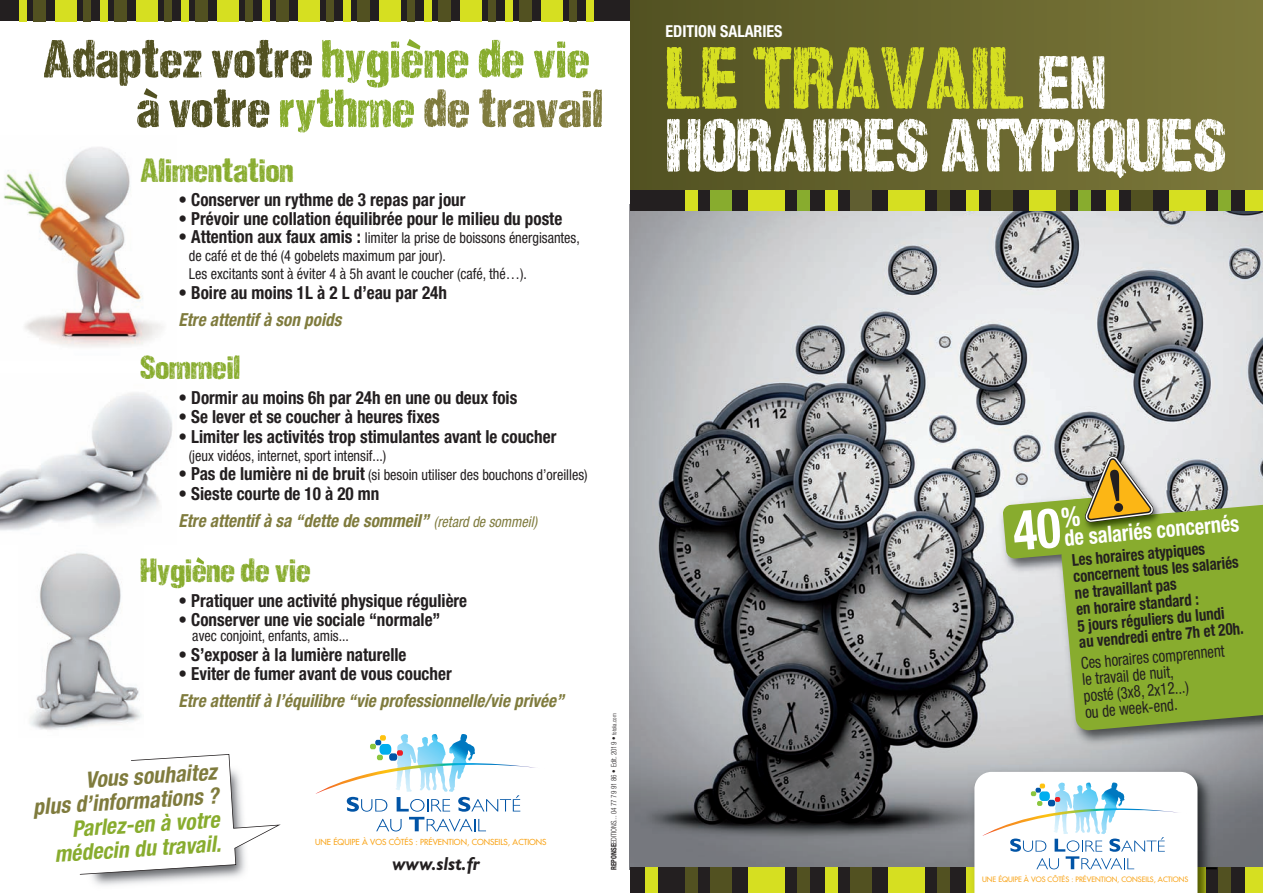
<style>
.page{position:relative;width:1263px;height:893px;background:#fff}
.page>*{position:absolute;margin:0;border:0;box-sizing:border-box;transform-origin:0 0}
.t1{font:900 88.5px "DCC Sharp Distress";color:#d6df21}
.t2{font:900 75.75px "DCC Sharp Distress";color:#fff}
.t3{font:900 54px/49.5px "DCC Sharp Distress";color:#525121;text-align:right;scale:1.05 1}
.t4{font:900 33.9px "DCC Sharp Distress";color:#88ac2e;scale:1.05 1}
.t5{font:italic 700 condensed 22.5px/23.7px "Helvetica Neue";color:#7f7b3d;text-align:right}
.t6{font:italic 700 condensed 22.5px/24.2px "Helvetica Neue";color:#88ac2e;text-align:right}
.t7{font:700 condensed 22.5px "Helvetica Neue";color:#fff;scale:.9 1}
.t8{font:italic 700 18.9px "Gill Sans";color:#231f20}
.t9{font:700 condensed 18px "Helvetica Neue";color:#231f20;scale:.95 1}
.t10{font:italic 700 condensed 18px/27px "Helvetica Neue";color:#7f7b3d;scale:.95 1}
.t11{font:700 condensed 16.5px/16.5px "Helvetica Neue";color:#231f20;scale:.9 1}
.t12{font:condensed 16.5px/16.5px "Helvetica Neue";color:#231f20;scale:.9 1}
.t13{font:700 condensed 16.5px "Helvetica Neue";color:#fff}
.t14{font:condensed 15px/18px "Helvetica Neue";color:#231f20;scale:.95 1}
.t15{font:8.1px "Futura";color:#f9a51b}
.t16{font:300 condensed 7.5px "Helvetica Neue";color:#231f20;scale:.93 1}
.t17{font:7.2px "Futura";color:#f9a51b}
.s1{color:#88ac2e}
.s2{color:#7f7b3d}
.s3{font-weight:700;font-size:18px}
.s4{font-style:normal;color:#231f20}
.s5{font-weight:400;font-size:15px}
.s6{font-weight:700}
.s7{font-size:6px}
.s8{font-size:75.75px;color:#fff}
</style>
<div class="page">
<img style="left:30px;top:553px;width:112px;height:177px">
<img style="left:3px;top:147px;width:160px;height:200px">
<img style="left:0;top:393px;width:172px;height:138px">
<img style="left:629px;top:205px;width:634px;height:664px">
<div style="left:0;top:0;width:630px;height:21px;background:#231f20"></div>
<div style="left:19px;top:0;width:7px;height:21px;background:#d6df21"></div>
<div style="left:83px;top:0;width:8px;height:21px;background:#525121"></div>
<div style="left:33px;top:0;width:13px;height:21px;background:#525121"></div>
<div style="left:55px;top:0;width:21px;height:21px;background:#d6df21"></div>
<div style="left:100px;top:0;width:7px;height:21px;background:#d6df21"></div>
<div style="left:164px;top:0;width:8px;height:21px;background:#525121"></div>
<div style="left:114px;top:0;width:13px;height:21px;background:#525121"></div>
<div style="left:136px;top:0;width:21px;height:21px;background:#d6df21"></div>
<div style="left:181px;top:0;width:7px;height:21px;background:#d6df21"></div>
<div style="left:245px;top:0;width:8px;height:21px;background:#525121"></div>
<div style="left:195px;top:0;width:13px;height:21px;background:#525121"></div>
<div style="left:217px;top:0;width:21px;height:21px;background:#d6df21"></div>
<div style="left:262px;top:0;width:7px;height:21px;background:#d6df21"></div>
<div style="left:326px;top:0;width:8px;height:21px;background:#525121"></div>
<div style="left:276px;top:0;width:13px;height:21px;background:#525121"></div>
<div style="left:298px;top:0;width:21px;height:21px;background:#d6df21"></div>
<div style="left:343px;top:0;width:7px;height:21px;background:#d6df21"></div>
<div style="left:407px;top:0;width:8px;height:21px;background:#525121"></div>
<div style="left:357px;top:0;width:13px;height:21px;background:#525121"></div>
<div style="left:379px;top:0;width:21px;height:21px;background:#d6df21"></div>
<div style="left:424px;top:0;width:7px;height:21px;background:#d6df21"></div>
<div style="left:488px;top:0;width:8px;height:21px;background:#525121"></div>
<div style="left:438px;top:0;width:13px;height:21px;background:#525121"></div>
<div style="left:460px;top:0;width:21px;height:21px;background:#d6df21"></div>
<div style="left:505px;top:0;width:7px;height:21px;background:#d6df21"></div>
<div style="left:569px;top:0;width:8px;height:21px;background:#525121"></div>
<div style="left:519px;top:0;width:13px;height:21px;background:#525121"></div>
<div style="left:541px;top:0;width:21px;height:21px;background:#d6df21"></div>
<div style="left:586px;top:0;width:7px;height:21px;background:#d6df21"></div>
<div style="left:630px;top:0;width:633px;height:196px;background:linear-gradient(to right,#525222,#7d793b)"></div>
<div style="left:630px;top:190px;width:630px;height:21px;background:#231f20"></div>
<div style="left:685px;top:190px;width:13px;height:21px;background:#d6df21"></div>
<div style="left:797px;top:190px;width:13px;height:21px;background:#88ac2e"></div>
<div style="left:710px;top:190px;width:21px;height:21px;background:#88ac2e"></div>
<div style="left:748px;top:190px;width:36px;height:21px;background:#d6df21"></div>
<div style="left:825px;top:190px;width:13px;height:21px;background:#d6df21"></div>
<div style="left:937px;top:190px;width:13px;height:21px;background:#525121"></div>
<div style="left:851px;top:190px;width:21px;height:21px;background:#605e31"></div>
<div style="left:888px;top:190px;width:37px;height:21px;background:#d6df21"></div>
<div style="left:966px;top:190px;width:13px;height:21px;background:#d6df21"></div>
<div style="left:1078px;top:190px;width:13px;height:21px;background:#88ac2e"></div>
<div style="left:991px;top:190px;width:21px;height:21px;background:#525121"></div>
<div style="left:1029px;top:190px;width:36px;height:21px;background:#d6df21"></div>
<div style="left:1106px;top:190px;width:13px;height:21px;background:#d6df21"></div>
<div style="left:1218px;top:190px;width:13px;height:21px;background:#88ac2e"></div>
<div style="left:1132px;top:190px;width:21px;height:21px;background:#525121"></div>
<div style="left:1056px;top:190px;width:13px;height:21px;background:#525121"></div>
<div style="left:1169px;top:190px;width:37px;height:21px;background:#d6df21"></div>
<div style="left:1245px;top:190px;width:18px;height:21px;background:#d6df21"></div>
<div style="left:630px;top:867px;width:630px;height:26px;background:#231f20"></div>
<div style="left:685px;top:867px;width:13px;height:26px;background:#525121"></div>
<div style="left:797px;top:867px;width:13px;height:26px;background:#525121"></div>
<div style="left:710px;top:867px;width:21px;height:26px;background:#525121"></div>
<div style="left:748px;top:867px;width:36px;height:26px;background:#d6df21"></div>
<div style="left:825px;top:867px;width:13px;height:26px;background:#d6df21"></div>
<div style="left:645px;top:867px;width:13px;height:26px;background:#d6df21"></div>
<div style="left:937px;top:867px;width:13px;height:26px;background:#525121"></div>
<div style="left:851px;top:867px;width:21px;height:26px;background:#525121"></div>
<div style="left:888px;top:867px;width:37px;height:26px;background:#d6df21"></div>
<div style="left:966px;top:867px;width:13px;height:26px;background:#d6df21"></div>
<div style="left:1218px;top:867px;width:13px;height:26px;background:#525121"></div>
<div style="left:1245px;top:867px;width:18px;height:26px;background:#d6df21"></div>
<img style="left:968px;top:765px;width:249px;height:105px">
<img style="left:1197px;top:867px;width:9px;height:26px">
<svg style="left:974px;top:772px;width:223px;height:121px"></svg>
<svg style="left:315px;top:734px;width:220px;height:97px"></svg>
<img style="left:996px;top:490px;width:267px;height:260px">
<img style="left:1066px;top:440px;width:102px;height:12px">
<svg style="left:79px;top:754px;width:202px;height:132px"></svg>
<svg style="left:407px;top:39px;width:13px;height:11px"></svg>
<svg style="left:144px;top:88px;width:13px;height:11px"></svg>
<svg style="left:196px;top:557px;width:8px;height:7px"></svg>
<svg style="left:1002px;top:452px;width:261px;height:279px;background:#a1b668"></svg>
<h3 class="t3" style="left:43px;top:39px;width:535px">Adaptez votre <span class="s1">hygiene de vie </span>a votre <span class="s1">rythme</span> <span class="s2">de travail</span></h3>
<h3 class="t4" style="left:140px;top:158px;width:148px">Alimentation</h3>
<p class="t9" style="left:179px;top:193px;width:303px">• Conserver un rythme de 3 repas par jour</p>
<p class="t9" style="left:179px;top:212px;width:405px">• Prévoir une collation équilibrée pour le milieu du poste</p>
<p class="t14" style="left:189px;top:230px;width:413px;text-indent:-10px"><span class="s3">• Attention aux faux amis :</span> limiter la prise de boissons énergisantes, de café et de thé (4 gobelets maximum par jour).<br>Les excitants sont à éviter 4 à 5h avant le coucher (café, thé…).</p>
<p class="t9" style="left:179px;top:286px;width:284px">• Boire au moins 1L à 2 L d’eau par 24h</p>
<p class="t10" style="left:179px;top:307px;width:176px">Etre attentif à son poids</p>
<h3 class="t4" style="left:140px;top:356px;width:97px">Sommeil</h3>
<p class="t9" style="left:179px;top:391px;width:358px">• Dormir au moins 6h par 24h en une ou deux fois</p>
<p class="t9" style="left:179px;top:410px;width:276px">• Se lever et se coucher à heures fixes</p>
<p class="t9" style="left:179px;top:430px;width:399px">• Limiter les activités trop stimulantes avant le coucher</p>
<p class="t14" style="left:189px;top:447px;width:209px">(jeux vidéos, internet, sport intensif...)</p>
<p class="t14" style="left:179px;top:467px;width:432px"><span class="s3">• Pas de lumière ni de bruit</span> (si besoin utiliser des bouchons d’oreilles)</p>
<p class="t10" style="left:179px;top:481px;width:379px"><span class="s4">• Sieste courte de 10 à 20 mn<br></span>Etre attentif à sa “dette de sommeil” <span class="s5">(retard de sommeil)</span></p>
<h3 class="t4" style="left:140px;top:559px;width:164px">Hygiene de vie</h3>
<p class="t9" style="left:179px;top:594px;width:305px">• Pratiquer une activité physique régulière</p>
<p class="t9" style="left:179px;top:613px;width:277px">• Conserver une vie sociale “normale”</p>
<p class="t14" style="left:192px;top:628px;width:166px">avec conjoint, enfants, amis...</p>
<p class="t9" style="left:179px;top:648px;width:241px">• S’exposer à la lumière naturelle</p>
<p class="t9" style="left:179px;top:667px;width:289px">• Eviter de fumer avant de vous coucher</p>
<p class="t10" style="left:179px;top:689px;width:411px">Etre attentif à l’équilibre “vie professionnelle/vie privée”</p>
<p class="t5" style="left:31px;top:774px;width:187px;rotate:-4deg">Vous souhaitez<br>plus d’informations ?</p>
<p class="t6" style="left:52px;top:820px;width:168px;rotate:-4deg">Parlez-en à votre médecin du travail.</p>
<p class="t15" style="left:315px;top:838px;width:233px">UNE ÉQUIPE À VOS CÔTÉS : PRÉVENTION, CONSEILS, ACTIONS</p>
<p class="t8" style="left:392px;top:857px;width:89px">www.slst.fr</p>
<p class="t16" style="left:611px;top:870px;width:169px;rotate:-90deg"><span class="s6">REPONSE</span>EDITIONS... 04 77 79 91 86 • Edit. 2019 • <span class="s7">fotolia.com</span></p>
<p class="t13" style="left:665px;top:25px;width:119px">EDITION SALARIES</p>
<h1 class="t1" style="left:665px;top:47px;width:441px">LE TRAVAIL <span class="s8">EN</span></h1>
<h2 class="t2" style="left:665px;top:119px;width:562px">HORAIRES ATYPIQUES</h2>
<p class="t7" style="left:1064px;top:530px;width:196px;rotate:-5deg">de salariés concernés</p>
<p class="t11" style="left:1071px;top:553px;width:186px;rotate:-5deg">Les horaires atypiques concernent tous les salariés ne travaillant pas<br>en horaire standard :<br>5 jours réguliers du lundi au vendredi entre 7h et 20h.</p>
<p class="t12" style="left:1080px;top:656px;width:162px;rotate:-5deg">Ces horaires comprennent le travail de nuit,<br>posté (3x8, 2x12...)<br>ou de week-end.</p>
<p class="t17" style="left:982px;top:876px;width:208px">UNE ÉQUIPE À VOS CÔTÉS : PRÉVENTION, CONSEILS, ACTIONS</p>
</div>
